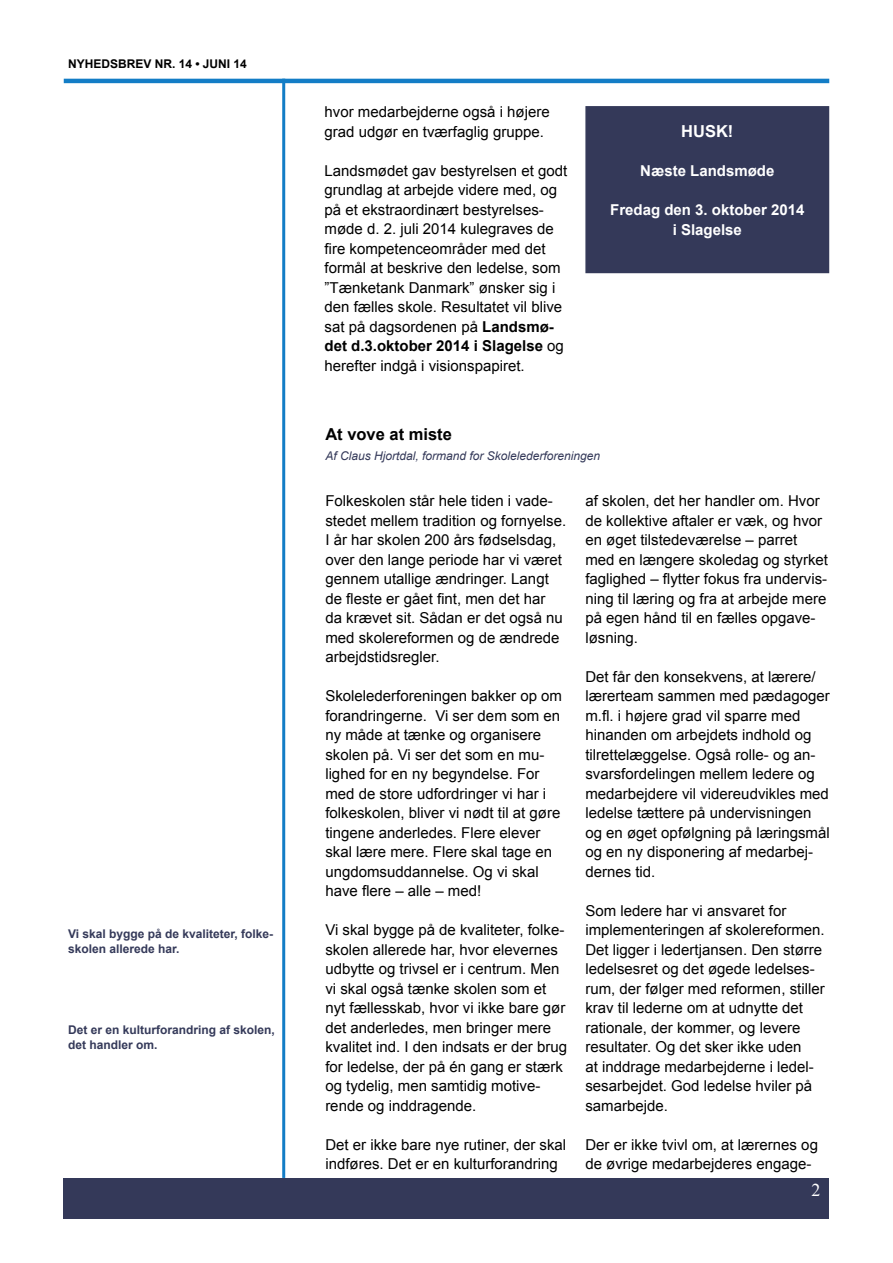
<style>
.page{position:relative;width:893px;height:1263px;background:#fff}
.page>*{position:absolute;margin:0;border:0;box-sizing:border-box;transform-origin:0 0}
.t1{font:18px "Times New Roman";color:#fff}
.t2{font:700 16.5px "Arial";color:#000}
.t3{font:700 16.5px "Arial";color:#fff}
.t4{font:15px/19.5px "Arial";color:#000}
.t5{font:700 15px/19.5px "Arial";color:#fff;text-align:center}
.t6{font:700 12px/15px "Arial";color:#343959}
.t7{font:italic 12px "Arial";color:#343959}
.t8{font:700 12px "Arial";color:#000}
.s1{font-weight:700}
</style>
<div class="page">
<div style="left:585px;top:106px;width:244px;height:167px;background:#343959;border:2px solid #343959"></div>
<hr style="left:282px;top:79px;width:3px;height:1099px;background:#137dc6">
<hr style="left:64px;top:79px;width:765px;height:4px;background:#137dc6">
<div style="left:64px;top:1178px;width:765px;height:41px;background:#343959"></div>
<p class="t8" style="left:68px;top:56px;width:180px">NYHEDSBREV NR. 14 • JUNI 14</p>
<p class="t6" style="left:68px;top:927px;width:207px">Vi skal bygge på de kvaliteter, folke&shy;skolen allerede har.</p>
<p class="t6" style="left:68px;top:1022px;width:208px">Det er en kulturforandring af skolen, det handler om.</p>
<p class="t4" style="left:325px;top:102px;width:227px">hvor medarbejderne også i højere grad udgør en tværfaglig gruppe.</p>
<p class="t4" style="left:325px;top:161px;width:244px">Landsmødet gav bestyrelsen et godt grundlag at arbejde videre med, og på et ekstraordinært bestyrelses&shy;møde d. 2. juli 2014 kulegraves de fire kompetenceområder med det formål at beskrive den ledelse, som ”Tænketank Danmark” ønsker sig i den fælles skole. Resultatet vil blive sat på dagsordenen på <span class="s1">Landsmø&shy;det d.3.oktober 2014 i Slagelse</span> og herefter indgå i visionspapiret.</p>
<p class="t3" style="left:681px;top:121px;width:54px">HUSK!</p>
<p class="t5" style="left:640px;top:162px;width:136px">Næste Landsmøde</p>
<p class="t5" style="left:610px;top:201px;width:196px">Fredag den 3. oktober 2014 i Slagelse</p>
<p class="t2" style="left:325px;top:424px;width:128px">At vove at miste</p>
<p class="t7" style="left:325px;top:448px;width:276px">Af Claus Hjortdal, formand for Skolelederforeningen</p>
<p class="t4" style="left:585px;top:491px;width:244px">af skolen, det her handler om. Hvor de kollektive aftaler er væk, og hvor en øget tilstedeværelse – parret med en længere skoledag og styrket faglighed – flytter fokus fra undervis&shy;ning til læring og fra at arbejde mere på egen hånd til en fælles opgave&shy;løsning.</p>
<p class="t4" style="left:585px;top:667px;width:246px">Det får den konsekvens, at lærere/ lærerteam sammen med pædagoger m.fl. i højere grad vil sparre med hinanden om arbejdets indhold og tilrettelæggelse. Også rolle- og an&shy;svarsfordelingen mellem ledere og medarbejdere vil videreudvikles med ledelse tættere på undervisningen og en øget opfølgning på læringsmål og en ny disponering af medarbej&shy;dernes tid.</p>
<p class="t4" style="left:585px;top:901px;width:241px">Som ledere har vi ansvaret for implementeringen af skolereformen.<br>Det ligger i ledertjansen. Den større ledelsesret og det øgede ledelses&shy;rum, der følger med reformen, stiller krav til lederne om at udnytte det rationale, der kommer, og levere resultater. Og det sker ikke uden<br>at inddrage medarbejderne i ledel&shy;sesarbejdet. God ledelse hviler på samarbejde.</p>
<p class="t4" style="left:585px;top:1135px;width:234px">Der er ikke tvivl om, at lærernes og de øvrige medarbejderes engage-</p>
<p class="t4" style="left:325px;top:491px;width:242px">Folkeskolen står hele tiden i vade&shy;stedet mellem tradition og fornyelse.<br>I år har skolen 200 års fødselsdag, over den lange periode har vi været gennem utallige ændringer. Langt de fleste er gået fint, men det har<br>da krævet sit. Sådan er det også nu med skolereformen og de ændrede arbejdstidsregler.</p>
<p class="t4" style="left:325px;top:686px;width:238px">Skolelederforeningen bakker op om forandringerne. Vi ser dem som en ny måde at tænke og organisere skolen på. Vi ser det som en mu&shy;lighed for en ny begyndelse. For med de store udfordringer vi har i folkeskolen, bliver vi nødt til at gøre tingene anderledes. Flere elever skal lære mere. Flere skal tage en ungdomsuddannelse. Og vi skal have flere – alle – med!</p>
<p class="t4" style="left:325px;top:920px;width:243px">Vi skal bygge på de kvaliteter, folke&shy;skolen allerede har, hvor elevernes udbytte og trivsel er i centrum. Men vi skal også tænke skolen som et nyt fællesskab, hvor vi ikke bare gør det anderledes, men bringer mere kvalitet ind. I den indsats er der brug for ledelse, der på én gang er stærk og tydelig, men samtidig motive&shy;rende og inddragende.</p>
<p class="t4" style="left:325px;top:1135px;width:242px">Det er ikke bare nye rutiner, der skal indføres. Det er en kulturforandring</p>
<p class="t1" style="left:811px;top:1178px;width:10px">2</p>
</div>
